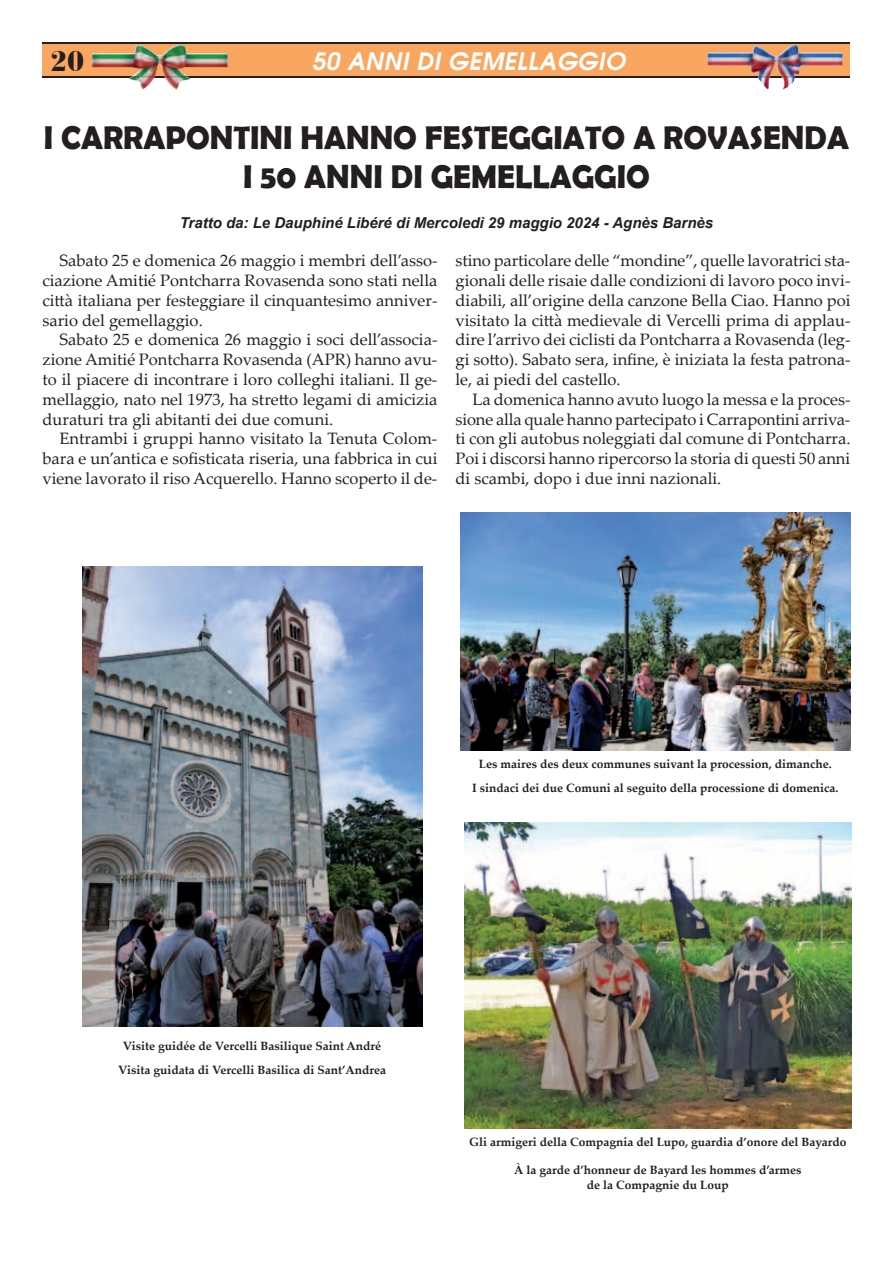
<style>
.page{position:relative;width:893px;height:1263px;background:#fff}
.page>*{position:absolute;margin:0;border:0;box-sizing:border-box;transform-origin:0 0}
.t1{font:700 33px/39.6px "Berlin Sans FB Demi";color:#231f20;text-align:center;scale:.96 1}
.t2{font:900 30px "Bauer Bodoni BT";color:#231f20}
.t3{font:24px "Avalon";letter-spacing:.02em;color:#fff}
.t4{font:16.5px/19.8px "Palatino Linotype";color:#231f20;text-align:justify}
.t5{font:italic 700 15px "Arial";color:#231f20}
.t6{font:700 12px/23.4px "Palatino Linotype";color:#231f20;text-align:center}
</style>
<div class="page">
<div style="left:43px;top:44px;width:807px;height:34px;background:#f9a760"></div>
<hr style="left:43px;top:77px;width:807px;height:1px;background:#231f20">
<hr style="left:43px;top:43px;width:807px;height:1px;background:#231f20">
<img style="left:758px;top:77px;width:37px;height:12px">
<img style="left:707px;top:45px;width:135px;height:32px">
<img style="left:129px;top:77px;width:61px;height:13px">
<img style="left:92px;top:45px;width:136px;height:32px">
<img style="left:460px;top:512px;width:390px;height:239px">
<img style="left:82px;top:566px;width:340px;height:460px">
<img style="left:465px;top:822px;width:386px;height:306px">
<h2 class="t2" style="left:51px;top:42px;width:35px">20</h2>
<h3 class="t3" style="left:312px;top:45px;width:315px">50 ANNI DI GEMELLAGGIO</h3>
<h1 class="t1" style="left:44px;top:117px;width:840px">I CARRAPONTINI HANNO FESTEGGIATO A ROVASENDA<br>I 50 ANNI DI GEMELLAGGIO</h1>
<p class="t5" style="left:180px;top:213px;width:535px">Tratto da: Le Dauphiné Libéré di Mercoledì 29 maggio 2024 - Agnès Barnès</p>
<p class="t4" style="left:42px;top:250px;width:396px;text-indent:17px">Sabato 25 e domenica 26 maggio i membri dell’asso&shy;ciazione Amitié Pontcharra Rovasenda sono stati nella città italiana per festeggiare il cinquantesimo anniver&shy;sario del gemellaggio.</p>
<p class="t4" style="left:42px;top:329px;width:396px;text-indent:17px">Sabato 25 e domenica 26 maggio i soci dell’associa&shy;zione Amitié Pontcharra Rovasenda (APR) hanno avu&shy;to il piacere di incontrare i loro colleghi italiani. Il ge&shy;mellaggio, nato nel 1973, ha stretto legami di amicizia duraturi tra gli abitanti dei due comuni.</p>
<p class="t4" style="left:42px;top:428px;width:396px;text-indent:17px">Entrambi i gruppi hanno visitato la Tenuta Colom&shy;bara e un’antica e sofisticata riseria, una fabbrica in cui viene lavorato il riso Acquerello. Hanno scoperto il de-</p>
<p class="t4" style="left:455px;top:250px;width:397px">stino particolare delle “mondine”, quelle lavoratrici sta&shy;gionali delle risaie dalle condizioni di lavoro poco invi&shy;diabili, all’origine della canzone Bella Ciao. Hanno poi visitato la città medievale di Vercelli prima di applau&shy;dire l’arrivo dei ciclisti da Pontcharra a Rovasenda (leg&shy;gi sotto). Sabato sera, infine, è iniziata la festa patrona&shy;le, ai piedi del castello.</p>
<p class="t4" style="left:455px;top:389px;width:396px;text-indent:17px">La domenica hanno avuto luogo la messa e la proces&shy;sione alla quale hanno partecipato i Carrapontini arriva&shy;ti con gli autobus noleggiati dal comune di Pontcharra.<br>Poi i discorsi hanno ripercorso la storia di questi 50 anni di scambi, dopo i due inni nazionali.</p>
<p class="t6" style="left:472px;top:752px;width:368px">Les maires des deux communes suivant la procession, dimanche.<br>I sindaci dei due Comuni al seguito della processione di domenica.</p>
<p class="t6" style="left:118px;top:1034px;width:270px">Visite guidée de Vercelli Basilique Saint André<br>Visita guidata di Vercelli Basilica di Sant’Andrea</p>
<p class="t6" style="left:469px;top:1129px;width:379px">Gli armigeri della Compagnia del Lupo, guardia d’onore del Bayardo</p>
<p class="t6" style="left:514px;top:1163px;width:289px;line-height:14.4px">À la garde d’honneur de Bayard les hommes d’armes de la Compagnie du Loup</p>
</div>
